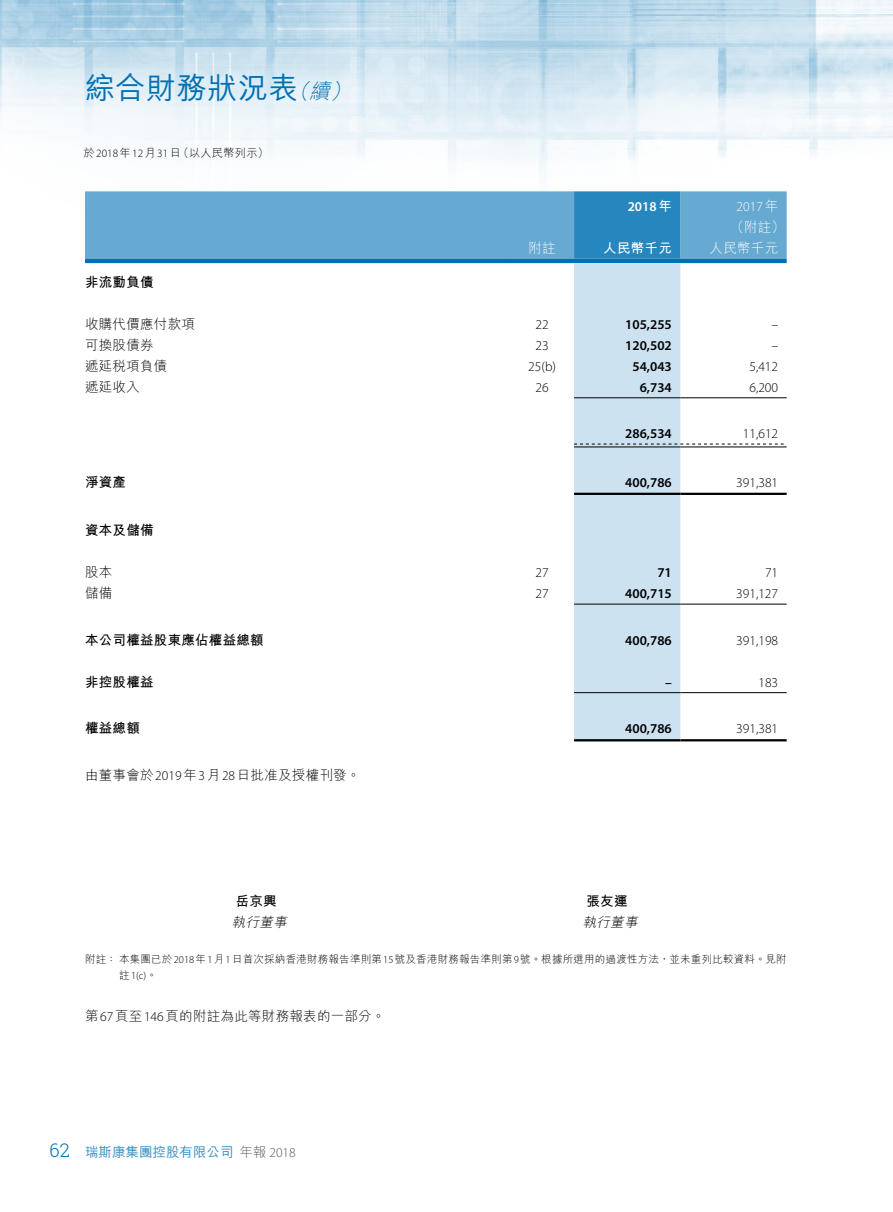
<style>
.page{position:relative;width:893px;height:1212px;background:#fff}
.page>*{position:absolute;margin:0;border:0;box-sizing:border-box;transform-origin:0 0}
.t1{font:500 30px "M Hei HK";letter-spacing:.02em;color:#0070b2}
.t2{font:300 18.75px "Roboto Slab";color:#0070b2}
.t3{font:300 13.5px "M Hei HK";letter-spacing:.02em;color:#000}
.t4{font:300 13.5px "Myriad Pro";color:#000}
.t5{font:600 13.5px "Myriad Pro";color:#000}
.t6{font:700 13.5px "M Hei HK";letter-spacing:.02em;color:#000}
.t7{font:500 13.5px "M Hei HK";color:#338dc2}
.t8{font:300 13.5px "M Hei HK";letter-spacing:.02em;color:#fff}
.t9{font:italic 300 13.5px "M Hei HK";color:#000}
.t10{font:600 13.5px "Myriad Pro";color:#fff}
.t11{font:300 13.5px "Myriad Pro";color:#fff}
.t12{font:700 13.5px "M Hei HK";letter-spacing:.02em;color:#fff}
.t13{font:300 11.25px "M Hei HK";letter-spacing:.02em;color:#000}
.t14{font:300 10.5px "M Hei HK";letter-spacing:.02em;color:#000}
.t15{font:300 10.5px "Myriad Pro";color:#000}
.s1{font-weight:300;font-style:italic;font-size:21px}
.s2{font-family:"Myriad Pro"}
.s3{font-family:"M Hei HK";font-weight:700}
.s4{font-family:"M Hei HK"}
.s5{font-weight:300;color:#595757}
.s6{font-family:"Myriad Pro";font-weight:300;color:#595757}
</style>
<div class="page">
<img style="left:0;top:0;width:893px;height:716px">
<svg style="left:85px;top:191px;width:702px;height:72px;background:#57a1cc"></svg>
<div style="left:574px;top:263px;width:106px;height:476px;background:#cce2f0"></div>
<hr style="left:574px;top:397px;width:106px;height:1px;background:#000">
<hr style="left:680px;top:397px;width:107px;height:1px;background:#000">
<hr style="left:574px;top:446px;width:106px;height:1px;background:#000">
<svg style="left:574px;top:444px;width:210px;height:1px"></svg>
<hr style="left:680px;top:446px;width:107px;height:1px;background:#000">
<hr style="left:574px;top:493px;width:106px;height:2px;background:#000">
<hr style="left:680px;top:493px;width:107px;height:2px;background:#000">
<hr style="left:574px;top:604px;width:106px;height:1px;background:#000">
<hr style="left:680px;top:604px;width:107px;height:1px;background:#000">
<hr style="left:574px;top:692px;width:106px;height:1px;background:#000">
<hr style="left:680px;top:692px;width:107px;height:1px;background:#000">
<hr style="left:574px;top:739px;width:106px;height:2px;background:#000">
<hr style="left:680px;top:739px;width:107px;height:2px;background:#000">
<h1 class="t1" style="left:85px;top:66px;width:272px">綜合財務狀況表<span class="s1">（續）</span></h1>
<p class="t13" style="left:84px;top:147px;width:187px">於<span class="s2">2018</span>年<span class="s2">12</span>月<span class="s2">31</span>日（以人民幣列示）</p>
<p class="t10" style="left:628px;top:198px;width:46px">2018<span class="s3">年</span></p>
<p class="t11" style="left:737px;top:198px;width:43px">2017<span class="s4">年</span></p>
<p class="t8" style="left:731px;top:220px;width:56px">（附註）</p>
<p class="t8" style="left:528px;top:241px;width:29px">附註</p>
<p class="t12" style="left:603px;top:238px;width:70px">人民幣千元</p>
<p class="t8" style="left:710px;top:241px;width:70px">人民幣千元</p>
<p class="t6" style="left:85px;top:272px;width:70px">非流動負債</p>
<p class="t3" style="left:85px;top:317px;width:111px">收購代價應付款項</p>
<p class="t4" style="left:536px;top:316px;width:15px">22</p>
<p class="t5" style="left:625px;top:316px;width:48px">105,255</p>
<p class="t4" style="left:771px;top:316px;width:8px">–</p>
<p class="t3" style="left:85px;top:338px;width:70px">可換股債券</p>
<p class="t4" style="left:536px;top:337px;width:15px">23</p>
<p class="t5" style="left:625px;top:337px;width:48px">120,502</p>
<p class="t4" style="left:771px;top:337px;width:8px">–</p>
<p class="t3" style="left:85px;top:359px;width:84px">遞延稅項負債</p>
<p class="t4" style="left:528px;top:358px;width:29px">25(b)</p>
<p class="t5" style="left:632px;top:358px;width:41px">54,043</p>
<p class="t4" style="left:749px;top:358px;width:30px">5,412</p>
<p class="t3" style="left:85px;top:380px;width:56px">遞延收入</p>
<p class="t4" style="left:535px;top:379px;width:15px">26</p>
<p class="t5" style="left:640px;top:379px;width:34px">6,734</p>
<p class="t4" style="left:749px;top:379px;width:30px">6,200</p>
<p class="t5" style="left:625px;top:425px;width:48px">286,534</p>
<p class="t4" style="left:743px;top:426px;width:37px">11,612</p>
<p class="t6" style="left:85px;top:472px;width:43px">淨資產</p>
<p class="t5" style="left:625px;top:474px;width:48px">400,786</p>
<p class="t4" style="left:736px;top:474px;width:43px">391,381</p>
<p class="t6" style="left:85px;top:520px;width:70px">資本及儲備</p>
<p class="t3" style="left:85px;top:565px;width:29px">股本</p>
<p class="t4" style="left:536px;top:565px;width:15px">27</p>
<p class="t5" style="left:657px;top:564px;width:16px">71</p>
<p class="t4" style="left:765px;top:565px;width:15px">71</p>
<p class="t3" style="left:85px;top:586px;width:29px">儲備</p>
<p class="t4" style="left:536px;top:586px;width:15px">27</p>
<p class="t5" style="left:625px;top:585px;width:48px">400,715</p>
<p class="t4" style="left:736px;top:586px;width:43px">391,127</p>
<p class="t6" style="left:85px;top:630px;width:180px">本公司權益股東應佔權益總額</p>
<p class="t5" style="left:625px;top:632px;width:48px">400,786</p>
<p class="t4" style="left:736px;top:632px;width:43px">391,198</p>
<p class="t6" style="left:85px;top:672px;width:70px">非控股權益</p>
<p class="t5" style="left:665px;top:674px;width:8px">–</p>
<p class="t4" style="left:758px;top:674px;width:21px">183</p>
<p class="t6" style="left:85px;top:718px;width:56px">權益總額</p>
<p class="t5" style="left:625px;top:720px;width:48px">400,786</p>
<p class="t4" style="left:736px;top:721px;width:43px">391,381</p>
<p class="t3" style="left:85px;top:768px;width:277px">由董事會於<span class="s2">2019</span>年<span class="s2">3</span>月<span class="s2">28</span>日批准及授權刊發。</p>
<p class="t6" style="left:236px;top:891px;width:43px">岳京興</p>
<p class="t6" style="left:586px;top:891px;width:43px">張友運</p>
<p class="t9" style="left:232px;top:915px;width:59px">執行董事</p>
<p class="t9" style="left:583px;top:915px;width:59px">執行董事</p>
<p class="t14" style="left:85px;top:953px;width:703px">附註：本集團已於<span class="s2">2018</span>年<span class="s2">1</span>月<span class="s2">1</span>日首次採納香港財務報告準則第<span class="s2">15</span>號及香港財務報告準則第<span class="s2">9</span>號。根據所選用的過渡性方法，並未重列比較資料。見附</p>
<p class="t15" style="left:119px;top:969px;width:39px"><span class="s4">註</span>1(c)<span class="s4">。</span></p>
<p class="t3" style="left:85px;top:1009px;width:302px">第<span class="s2">67</span>頁至<span class="s2">146</span>頁的附註為此等財務報表的一部分。</p>
<h2 class="t2" style="left:50px;top:1137px;width:22px">62</h2>
<p class="t7" style="left:85px;top:1142px;width:212px">瑞斯康集團控股有限公司 <span class="s5">年報</span> <span class="s6">2018</span></p>
</div>
